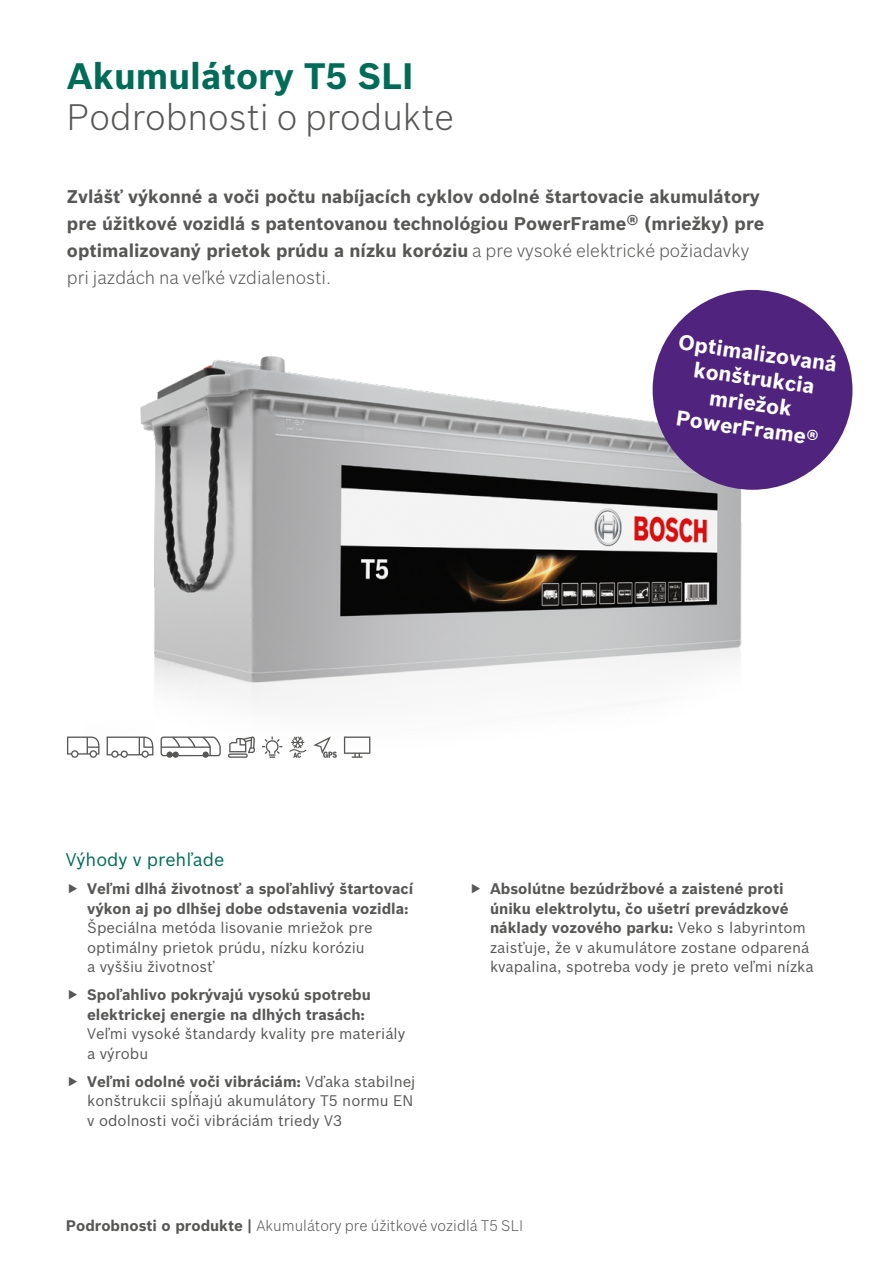
<style>
.page{position:relative;width:893px;height:1263px;background:#fff}
.page>*{position:absolute;margin:0;border:0;box-sizing:border-box;transform-origin:0 0}
.t1{font:300 36px "Bosch Sans";color:#575756}
.t2{font:700 36px "Bosch Sans";color:#006c58}
.t3{font:700 21px/25.2px "Bosch Sans";color:#fff;text-align:center}
.t4{font:700 18px/27px "Bosch Sans";color:#575756}
.t5{font:18px "Bosch Sans";color:#006c58}
.t6{font:15px/19.5px "Bosch Sans";color:#575756}
.t7{font:700 15px/19.5px "Bosch Sans";color:#575756}
.t8{font:300 15px "Bosch Sans";color:#575756}
.s1{font-size:21px}
.s2{font-weight:300}
.s3{font-weight:700}
.s4{font-weight:400}
</style>
<div class="page">
<img style="left:106px;top:317px;width:702px;height:441px">
<div style="left:653px;top:290px;width:199px;height:200px;background:#50247e;border-radius:50%"></div>
<svg style="left:262px;top:736px;width:20px;height:22px"></svg>
<svg style="left:67px;top:736px;width:33px;height:22px"></svg>
<svg style="left:344px;top:736px;width:26px;height:22px"></svg>
<svg style="left:228px;top:753px;width:20px;height:5px"></svg>
<svg style="left:229px;top:736px;width:26px;height:20px"></svg>
<svg style="left:161px;top:736px;width:60px;height:22px"></svg>
<svg style="left:107px;top:736px;width:46px;height:22px"></svg>
<svg style="left:313px;top:736px;width:24px;height:22px"></svg>
<svg style="left:289px;top:736px;width:17px;height:22px"></svg>
<p class="t2" style="left:67px;top:49px;width:348px">Akumulátory T5 SLI</p>
<p class="t1" style="left:67px;top:92px;width:388px">Podrobnosti o produkte</p>
<p class="t4" style="left:67px;top:182px;width:699px">Zvlášť výkonné a voči počtu nabíjacích cyklov odolné štartovacie akumulátory pre úžitkové vozidlá s patentovanou technológiou PowerFrame<span class="s1">®</span> (mriežky) pre optimalizovaný prietok prúdu a nízku koróziu <span class="s2">a pre vysoké elektrické požiadavky pri jazdách na veľké vzdialenosti.</span></p>
<p class="t3" style="left:680px;top:328px;width:162px;rotate:8deg">Optimalizovaná konštrukcia mriežok</p>
<p class="t3" style="left:678px;top:404px;width:145px;rotate:8deg">PowerFrame®</p>
<p class="t5" style="left:66px;top:846px;width:160px">Výhody v prehľade</p>
<p class="t6" style="left:87px;top:878px;width:328px"><span class="s3">Veľmi dlhá životnosť a spoľahlivý štartovací výkon aj po dlhšej dobe odstavenia vozidla:<br></span>Špeciálna metóda lisovanie mriežok pre optimálny prietok prúdu, nízku koróziu<br>a vyššiu životnosť</p>
<p class="t7" style="left:87px;top:984px;width:320px">Spoľahlivo pokrývajú vysokú spotrebu elektrickej energie na dlhých trasách:<br><span class="s4">Veľmi vysoké štandardy kvality pre materiály a výrobu</span></p>
<p class="t6" style="left:87px;top:1070px;width:330px"><span class="s3">Veľmi odolné voči vibráciám:</span> Vďaka stabilnej konštrukcii spĺňajú akumulátory T5 normu EN v odolnosti voči vibráciám triedy V3</p>
<p class="t6" style="left:490px;top:878px;width:325px"><span class="s3">Absolútne bezúdržbové a zaistené proti úniku elektrolytu, čo ušetrí prevádzkové náklady vozového parku:</span> Veko s labyrintom zaisťuje, že v akumulátore zostane odparená kvapalina, spotreba vody je preto veľmi nízka</p>
<p class="t8" style="left:66px;top:1215px;width:459px"><span class="s3">Podrobnosti o produkte |</span> Akumulátory pre úžitkové vozidlá T5 SLI</p>
</div>
